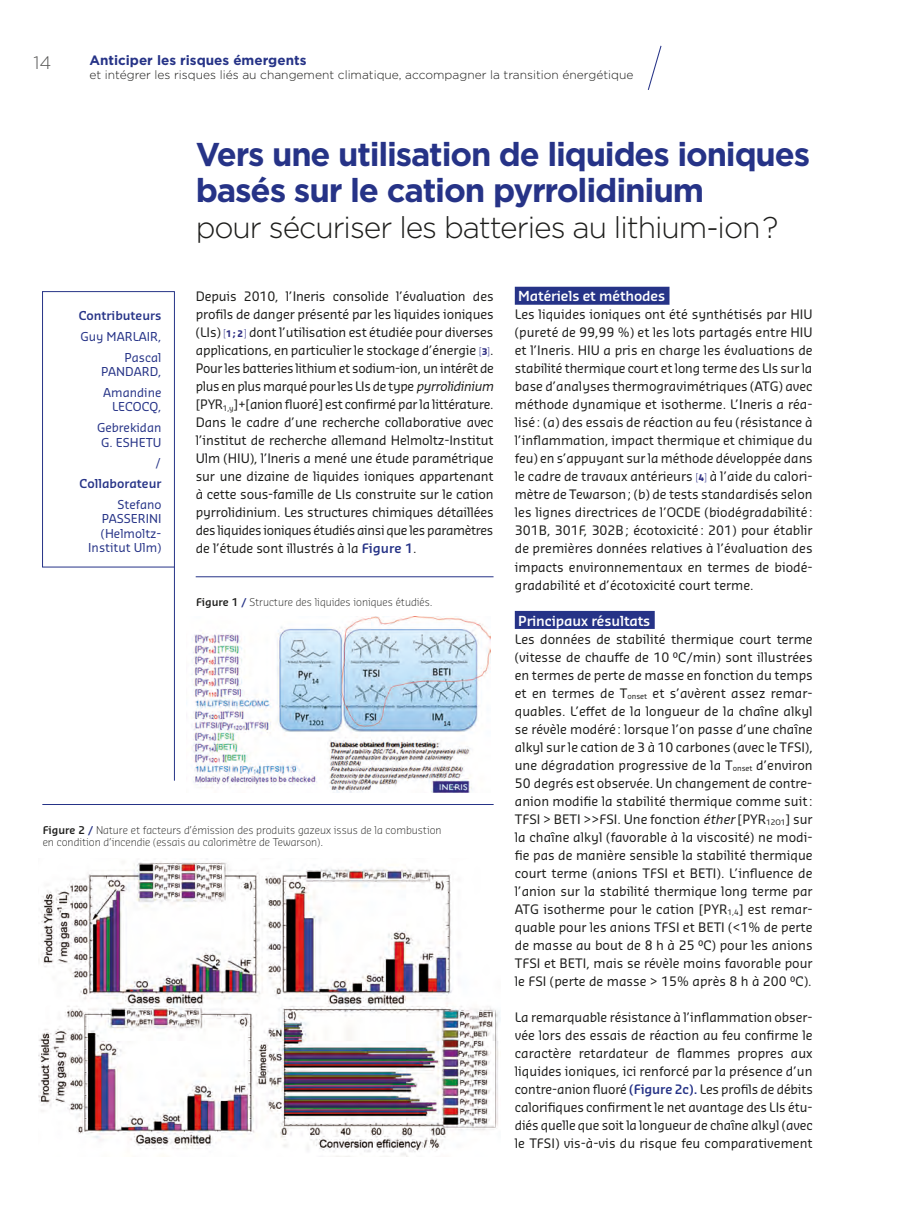
<style>
.page{position:relative;width:902px;height:1221px;background:#fff}
.page>*{position:absolute;margin:0;border:0;box-sizing:border-box;transform-origin:0 0}
.t1{font:700 33px/36px "Gotham";letter-spacing:-.035em;color:#263387}
.t2{font:300 30px "Gotham";letter-spacing:-.035em;color:#1d1d1b}
.t3{font:300 18px "Gotham";color:#575756}
.t4{font:600 13.5px "Sansa Pro";letter-spacing:-.01em;color:#fff}
.t5{font:700 13.5px "Gotham";color:#263387}
.t6{font:12.75px/18px "Sansa Pro";letter-spacing:-.01em;color:#1d1d1b;text-align:justify}
.t7{font:12px/14.4px "Sansa Pro";color:#263387;text-align:right}
.t8{font:300 12px "Gotham";color:#1d1d1b}
.t9{font:600 12px "Sansa Pro";color:#263387}
.t10{font:300 10.5px/12.6px "Sansa Pro";color:#1d1d1b}
.s1{font-weight:300;font-size:10.5px;color:#2d2d82}
.s2{font-weight:700;font-size:9px;color:#2d2d82}
.s3{font-style:italic}
.s4{font-weight:600;color:#263387}
.s5{font-weight:600}
</style>
<div class="page">
<svg style="left:647px;top:45px;width:15px;height:45px"></svg>
<div style="left:514px;top:287px;width:155px;height:18px;background:#263387"></div>
<div style="left:514px;top:611px;width:140px;height:18px;background:#263387"></div>
<div style="left:42px;top:291px;width:133px;height:276px;border:1px solid #263387"></div>
<hr style="left:174px;top:291px;width:1px;height:489px;background:#263387">
<hr style="left:42px;top:804px;width:451px;height:1px;background:#263387">
<hr style="left:196px;top:576px;width:297px;height:1px;background:#263387">
<img style="left:191px;top:616px;width:299px;height:176px">
<img style="left:38px;top:862px;width:462px;height:293px">
<h3 class="t3" style="left:34px;top:52px;width:19px">14</h3>
<p class="t5" style="left:89px;top:51px;width:218px">Anticiper les risques émergents</p>
<p class="t8" style="left:89px;top:68px;width:545px">et intégrer les risques liés au changement climatique, accompagner la transition énergétique</p>
<h1 class="t1" style="left:196px;top:136px;width:616px">Vers une utilisation de liquides ioniques basés sur le cation pyrrolidinium</h1>
<h2 class="t2" style="left:196px;top:209px;width:584px">pour sécuriser les batteries au lithium-ion ?</h2>
<p class="t6" style="left:196px;top:287px;width:302px;text-align:left">Depuis 2010, l’Ineris consolide l’évaluation des profils de danger présenté par les liquides ioniques (LIs) <span class="s1">[</span><span class="s2">1; 2</span><span class="s1">]</span> dont l’utilisation est étudiée pour diverses applications, en particulier le stockage d’énergie <span class="s1">[</span><span class="s2">3</span><span class="s1">]</span>.<br>Pour les batteries lithium et sodium-ion, un intérêt de plus en plus marqué pour les LIs de type <span class="s3">pyrrolidinium </span>[PYR<sub>1,y</sub>]+[anion fluoré] est confirmé par la littérature.<br>Dans le cadre d’une recherche collaborative avec l’institut de recherche allemand Helmoltz-Institut Ulm (HIU), l’Ineris a mené une étude paramétrique sur une dizaine de liquides ioniques appartenant à cette sous-famille de LIs construite sur le cation pyrrolidinium. Les structures chimiques détaillées des liquides ioniques étudiés ainsi que les paramètres de l’étude sont illustrés à la <span class="s4">Figure 1</span>.</p>
<p class="t4" style="left:518px;top:287px;width:148px">Matériels et méthodes</p>
<p class="t6" style="left:514px;top:305px;width:299px">Les liquides ioniques ont été synthétisés par HIU (pureté de 99,99 %) et les lots partagés entre HIU et l’Ineris. HIU a pris en charge les évaluations de stabilité thermique court et long terme des LIs sur la base d’analyses thermogravimétriques (ATG) avec méthode dynamique et isotherme. L’Ineris a réa&shy;lisé: (a) des essais de réaction au feu (résistance à l’inflammation, impact thermique et chimique du feu) en s’appuyant sur la méthode développée dans le cadre de travaux antérieurs <span class="s1">[</span><span class="s2">4</span><span class="s1">]</span> à l’aide du calori&shy;mètre de Tewarson; (b) de tests standardisés selon les lignes directrices de l’OCDE (biodégradabilité:<br>301B, 301F, 302B; écotoxicité: 201) pour établir de premières données relatives à l’évaluation des impacts environnementaux en termes de biodé&shy;gradabilité et d’écotoxicité court terme.</p>
<p class="t4" style="left:518px;top:611px;width:133px">Principaux résultats</p>
<p class="t6" style="left:514px;top:629px;width:299px">Les données de stabilité thermique court terme (vitesse de chauffe de 10 °C/min) sont illustrées en termes de perte de masse en fonction du temps et en termes de T<sub>onset</sub> et s’avèrent assez remar&shy;quables. L’effet de la longueur de la chaîne alkyl se révèle modéré: lorsque l’on passe d’une chaîne alkyl sur le cation de 3 à 10 carbones (avec le TFSI), une dégradation progressive de la T<sub>onset</sub> d’environ 50 degrés est observée. Un changement de contre&shy;anion modifie la stabilité thermique comme suit :<br>TFSI &gt; BETI &gt;&gt;FSI. Une fonction <span class="s3">éther</span>[PYR<sub>12O1</sub>] sur la chaîne alkyl (favorable à la viscosité) ne modi&shy;fie pas de manière sensible la stabilité thermique court terme (anions TFSI et BETI). L’influence de l’anion sur la stabilité thermique long terme par ATG isotherme pour le cation [PYR<sub>1,4</sub>] est remar&shy;quable pour les anions TFSI et BETI (&lt;1% de perte de masse au bout de 8 h à 25 °C) pour les anions TFSI et BETI, mais se révèle moins favorable pour le FSI (perte de masse &gt; 15% après 8 h à 200 °C).</p>
<p class="t6" style="left:514px;top:1007px;width:299px">La remarquable résistance à l’inflammation obser&shy;vée lors des essais de réaction au feu confirme le caractère retardateur de flammes propres aux liquides ioniques, ici renforcé par la présence d’un contre-anion fluoré <span class="s4">(Figure 2c).</span> Les profils de débits calorifiques confirment le net avantage des LIs étu&shy;diés quelle que soit la longueur de chaîne alkyl (avec le TFSI) vis-à-vis du risque feu comparativement</p>
<p class="t9" style="left:79px;top:308px;width:84px">Contributeurs</p>
<p class="t7" style="left:80px;top:326px;width:83px;line-height:20.7px">Guy MARLAIR,<br>Pascal</p>
<p class="t7" style="left:101px;top:361px;width:62px;line-height:20.9px;text-align:left">PANDARD,<br>Amandine</p>
<p class="t7" style="left:97px;top:396px;width:66px;line-height:20.7px">LECOCQ,<br>Gebrekidan</p>
<p class="t7" style="left:101px;top:431px;width:63px;line-height:20.9px">G. ESHETU /</p>
<p class="t9" style="left:80px;top:475px;width:83px">Collaborateur</p>
<p class="t7" style="left:88px;top:497px;width:75px">Stefano<br>PASSERINI (Helmoltz-<br>Institut Ulm)</p>
<p class="t10" style="left:196px;top:595px;width:238px"><span class="s5">Figure 1</span> <span class="s4">/</span> Structure des liquides ioniques étudiés.</p>
<p class="t10" style="left:43px;top:822px;width:400px"><span class="s5">Figure 2</span> <span class="s4">/</span> Nature et facteurs d’émission des produits gazeux issus de la combustion en condition d’incendie (essais au calorimètre de Tewarson).</p>
</div>
